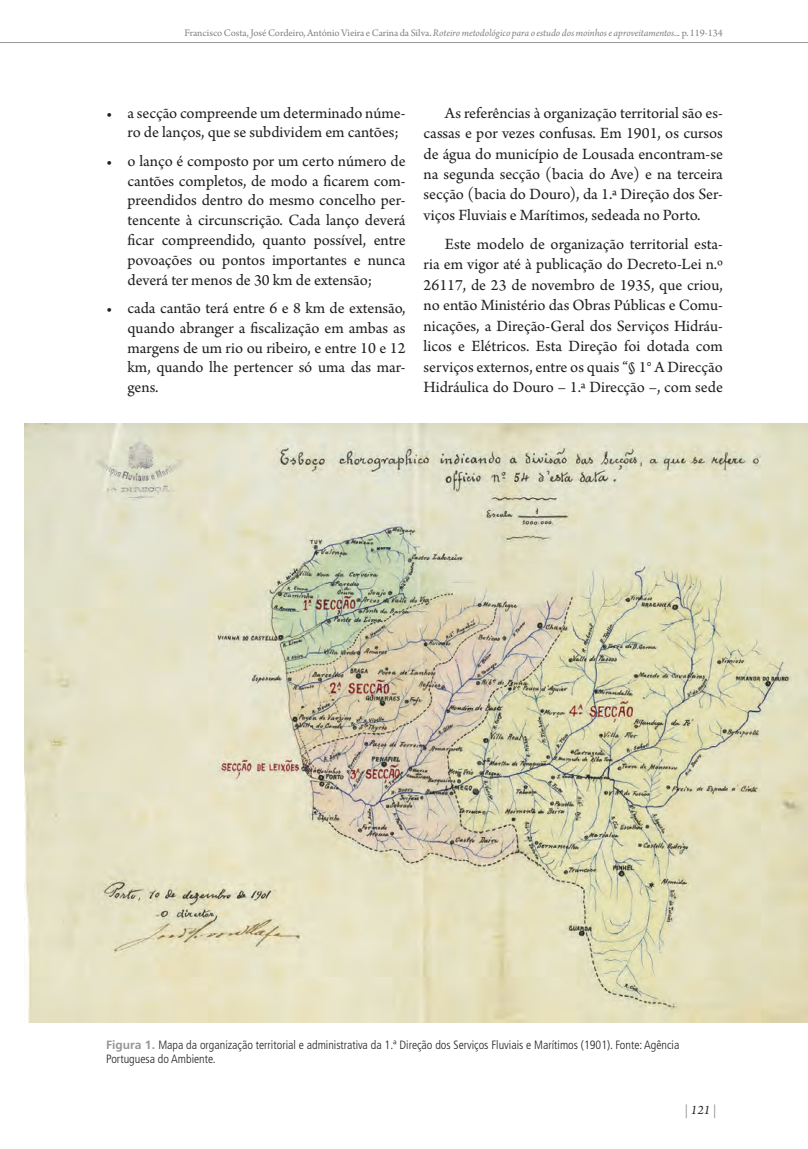
<style>
.page{position:relative;width:808px;height:1149px;background:#fff}
.page>*{position:absolute;margin:0;border:0;box-sizing:border-box;transform-origin:0 0}
.t1{font:16.5px/20.4px "Arno Pro";color:#231f20;text-align:justify}
.t2{font:italic 13.5px "Arno Pro";color:#231f20}
.t3{font:300 condensed 12px/14.4px "Frutiger LT Std";color:#231f20}
.t4{font:10.5px "Arno Pro";color:#808285}
.s1{font-style:italic}
.s2{font-weight:700;font-stretch:normal;color:#949698}
.s3{font-style:normal;color:#949698}
</style>
<div class="page">
<hr style="left:0;top:42px;width:808px;height:1px;background:#949698">
<img style="left:24px;top:423px;width:784px;height:599px">
<p class="t4" style="left:184px;top:27px;width:540px">Francisco Costa, José Cordeiro, António Vieira e Carina da Silva. <span class="s1">Roteiro metodológico para o estudo dos moinhos e aproveitamentos...</span> p. 119-134</p>
<p class="t1" style="left:128px;top:104px;width:279px;line-height:19.8px;text-indent:-21px">• a secção compreende um determinado núme&shy;ro de lanços, que se subdividem em cantões;</p>
<p class="t1" style="left:128px;top:152px;width:280px;line-height:19.8px;text-indent:-21px">• o lanço é composto por um certo número de cantões completos, de modo a ficarem com&shy;preendidos dentro do mesmo concelho per&shy;tencente à circunscrição. Cada lanço deverá ficar compreendido, quanto possível, entre povoações ou pontos importantes e nunca deverá ter menos de 30 km de extensão;</p>
<p class="t1" style="left:128px;top:299px;width:280px;line-height:19.8px;text-indent:-21px">• cada cantão terá entre 6 e 8 km de extensão, quando abranger a fiscalização em ambas as margens de um rio ou ribeiro, e entre 10 e 12 km, quando lhe pertencer só uma das mar&shy;gens.</p>
<p class="t1" style="left:424px;top:103px;width:301px;text-indent:21px">As referências à organização territorial são es&shy;cassas e por vezes confusas. Em 1901, os cursos de água do município de Lousada encontram-se na segunda secção (bacia do Ave) e na terceira secção (bacia do Douro), da 1.ª Direção dos Ser&shy;viços Fluviais e Marítimos, sedeada no Porto.</p>
<p class="t1" style="left:424px;top:234px;width:301px;text-indent:21px">Este modelo de organização territorial esta&shy;ria em vigor até à publicação do Decreto-Lei n.º 26117, de 23 de novembro de 1935, que criou, no então Ministério das Obras Públicas e Comu&shy;nicações, a Direção-Geral dos Serviços Hidráu&shy;licos e Elétricos. Esta Direção foi dotada com serviços externos, entre os quais “§ 1° A Direcção Hidráulica do Douro – 1.ª Direcção –, com sede</p>
<p class="t3" style="left:106px;top:1037px;width:574px"><span class="s2">Figura 1.</span> Mapa da organização territorial e administrativa da 1.ª Direção dos Serviços Fluviais e Marítimos (1901). Fonte: Agência<br>Portuguesa do Ambiente.</p>
<p class="t2" style="left:684px;top:1101px;width:34px"><span class="s3">|</span> 121 <span class="s3">|</span></p>
</div>
